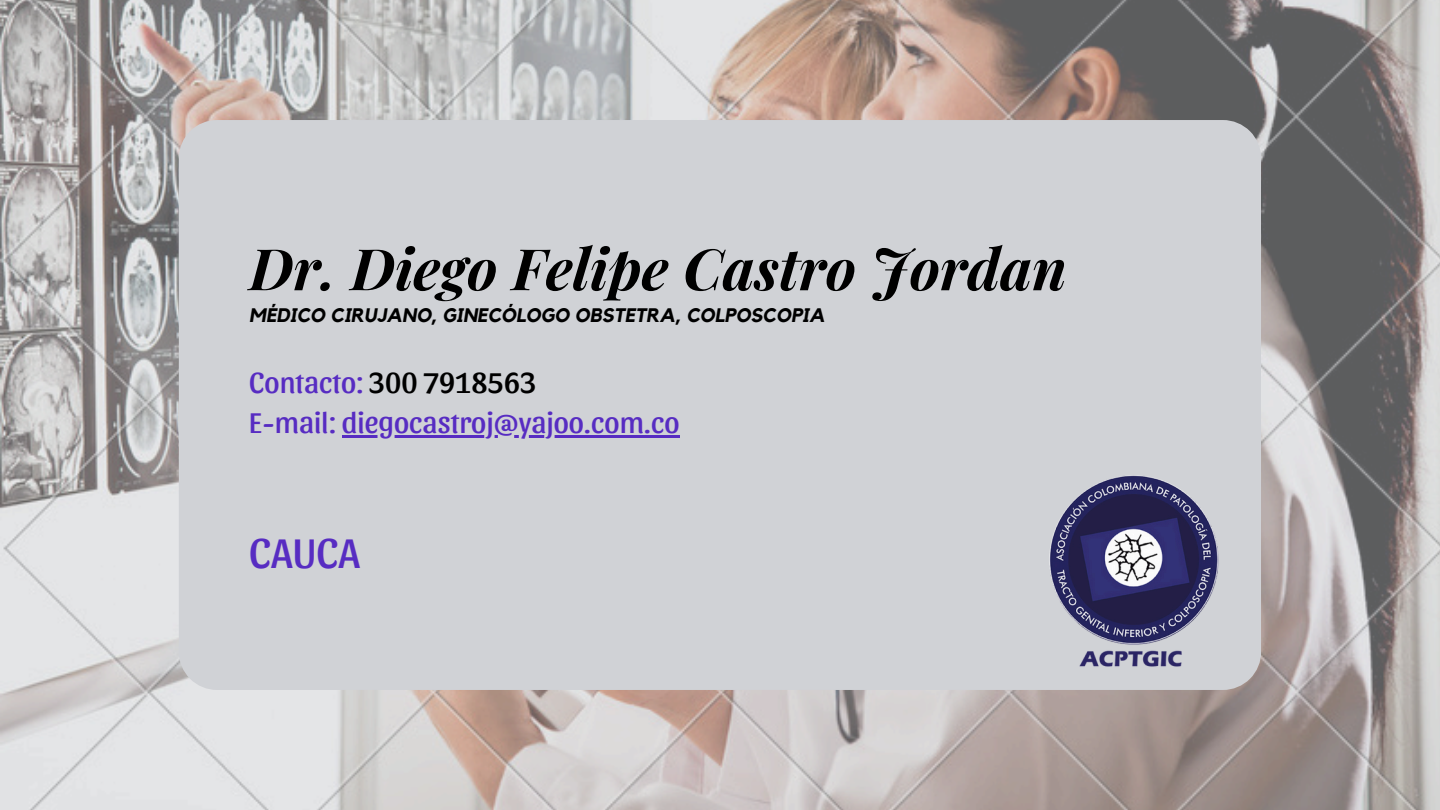
<style>
.page{position:relative;width:1440px;height:810px;background:#fff}
.page>*{position:absolute;margin:0;border:0;box-sizing:border-box;transform-origin:0 0}
.t1{font:italic 700 57.3px "Playfair Display";color:#000}
.t2{font:43px "Sansita";color:#572cc2}
.t3{font:30px/40.5px "Sansita";color:#572cc2}
.t4{font:italic 700 19.5px "Kollektif";color:#000}
.s1{color:#000}
</style>
<div class="page">
<img style="left:0;top:0;width:1440px;height:810px">
<div style="left:179px;top:120px;width:1082px;height:570px;background:#d0d2d6"></div>
<img style="left:1039px;top:467px;width:192px;height:203px">
<hr style="left:342px;top:435px;width:338px;height:3px;background:#572cc2">
<h1 class="t1" style="left:249px;top:228px;width:819px">Dr. Diego Felipe Castro Jordan</h1>
<p class="t4" style="left:249px;top:306px;width:577px">MÉDICO CIRUJANO, GINECÓLOGO OBSTETRA, COLPOSCOPIA</p>
<h3 class="t3" style="left:249px;top:360px;width:432px">Contacto: <span class="s1">300 7918563<br></span>E-mail: diegocastroj@yajoo.com.co</h3>
<h2 class="t2" style="left:249px;top:524px;width:112px">CAUCA</h2>
</div>
